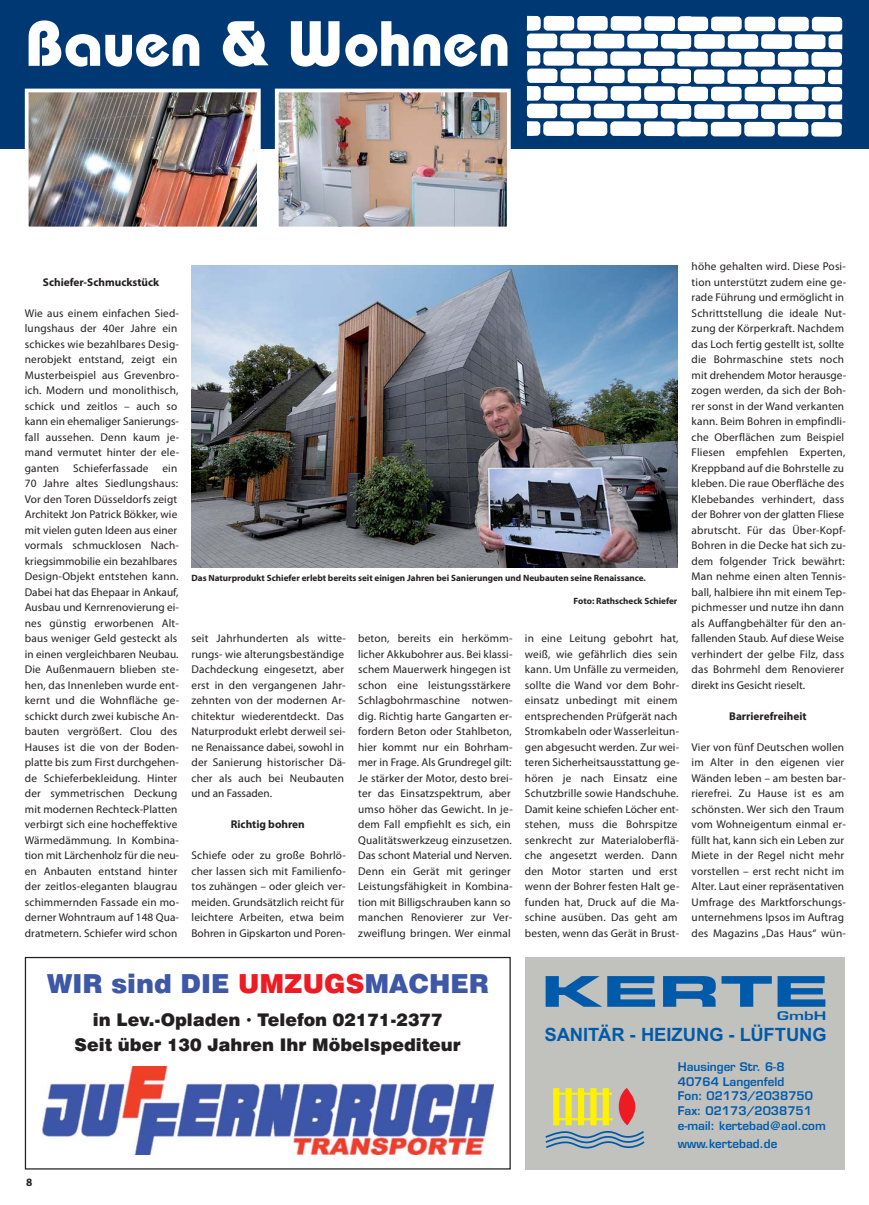
<style>
.page{position:relative;width:869px;height:1205px;background:#fff}
.page>*{position:absolute;margin:0;border:0;box-sizing:border-box;transform-origin:0 0}
.t1{font:700 63.75px "Bauhaus";color:#fff}
.t2{font:42.38px "Eurostile Bold Extended Two";color:#005aaa;scale:1.4 1}
.t3{font:900 26.25px "Swiss 721 BT";color:#3e57a7}
.t4{font:700 18.38px "Arial";color:#005aaa}
.t5{font:900 17.5px/25px "Swiss 721 BT";color:#231f20;text-align:center}
.t6{font:600 11.62px/14.5px "Eurostile";color:#005aaa}
.t7{font:600 11.62px "Eurostile";color:#005aaa;scale:1.4 1}
.t8{font:11.25px/15.5px "Myriad Pro";letter-spacing:.015em;color:#231f20}
.t9{font:700 11.25px "Myriad Pro";color:#231f20}
.t10{font:700 9.12px "Myriad Pro";color:#231f20}
.s1{color:#ed1c24}
</style>
<div class="page">
<img style="left:191px;top:266px;width:486px;height:301px">
<div style="left:0;top:0;width:868px;height:149px;background:#003874"></div>
<img style="left:30px;top:94px;width:225px;height:131px">
<div style="left:25px;top:89px;width:235px;height:141px;border:4px solid #fff"></div>
<img style="left:280px;top:94px;width:225px;height:131px">
<div style="left:275px;top:89px;width:235px;height:141px;border:4px solid #fff"></div>
<svg style="left:526px;top:16px;width:317px;height:121px"></svg>
<div style="left:25px;top:957px;width:485px;height:212px;border:1px solid #231f20"></div>
<img style="left:43px;top:1067px;width:450px;height:88px">
<div style="left:524px;top:957px;width:319px;height:212px;background:#c1c2bd"></div>
<svg style="left:545px;top:1131px;width:99px;height:17px"></svg>
<svg style="left:618px;top:1088px;width:17px;height:37px"></svg>
<svg style="left:553px;top:1088px;width:55px;height:37px"></svg>
<hr style="left:552px;top:1092px;width:60px;height:3px;background:#fff200">
<hr style="left:553px;top:1118px;width:59px;height:2px;background:#fff200">
<h1 class="t1" style="left:25px;top:21px;width:486px">Bauen &amp; Wohnen</h1>
<p class="t9" style="left:43px;top:278px;width:118px">Schiefer-Schmuckstück</p>
<p class="t8" style="left:25px;top:306px;width:156px">Wie aus einem einfachen Sied&shy;lungshaus der 40er Jahre ein schickes wie bezahlbares Desig - nerobjekt entstand, zeigt ein<br>Musterbeispiel aus Grevenbro&shy;ich. Modern und monolithisch, schick und zeitlos – auch so kann ein ehemaliger Sanierungs&shy;fall aussehen. Denn kaum je&shy;mand vermutet hinter der ele&shy;ganten Schieferfassade ein<br>70 Jahre altes Siedlungshaus:<br>Vor den Toren Düsseldorfs zeigt<br>Architekt Jon Patrick Bökker, wie mit vielen guten Ideen aus einer vormals schmucklosen Nach&shy;kriegsimmobilie ein bezahlbares<br>Design-Objekt entstehen kann.<br>Dabei hat das Ehepaar in Ankauf,<br>Ausbau und Kernrenovierung ei&shy;nes günstig erworbenen Alt&shy;baus weniger Geld gesteckt als in einen vergleichbaren Neubau.<br>Die Außenmauern blieben ste&shy;hen, das Innenleben wurde ent&shy;kernt und die Wohnfläche ge&shy;schickt durch zwei kubische An&shy;bauten vergrößert. Clou des<br>Hauses ist die von der Boden&shy;platte bis zum First durchgehen&shy;de Schieferbekleidung. Hinter der symmetrischen Deckung mit modernen Rechteck-Platten verbirgt sich eine hocheffektive<br>Wärmedämmung. In Kombina&shy;tion mit Lärchenholz für die neu&shy;en Anbauten entstand hinter der zeitlos-eleganten blaugrau schimmernden Fassade ein mo&shy;derner Wohntraum auf 148 Qua&shy;dratmetern. Schiefer wird schon</p>
<p class="t10" style="left:191px;top:574px;width:455px">Das Naturprodukt Schiefer erlebt bereits seit einigen Jahren bei Sanierungen und Neubauten seine Renaissance.</p>
<p class="t10" style="left:573px;top:598px;width:105px">Foto: Rathscheck Schiefer</p>
<p class="t8" style="left:191px;top:632px;width:156px">seit Jahrhunderten als witte&shy;rungs- wie alterungsbeständige<br>Dachdeckung eingesetzt, aber erst in den vergangenen Jahr&shy;zehnten von der modernen Ar&shy;chitektur wiederentdeckt. Das<br>Naturprodukt erlebt derweil sei&shy;ne Renaissance dabei, sowohl in der Sanierung historischer Dä&shy;cher als auch bei Neubauten und an Fassaden.</p>
<p class="t9" style="left:230px;top:820px;width:76px">Richtig bohren</p>
<p class="t8" style="left:191px;top:849px;width:156px">Schiefe oder zu große Bohrlö&shy;cher lassen sich mit Familienfo&shy;tos zuhängen – oder gleich ver&shy;meiden. Grundsätzlich reicht für leichtere Arbeiten, etwa beim<br>Bohren in Gipskarton und Poren-</p>
<p class="t8" style="left:358px;top:632px;width:156px">beton, bereits ein herkömm&shy;licher Akkubohrer aus. Bei klassi&shy;schem Mauerwerk hingegen ist schon eine leistungsstärkere<br>Schlagbohrmaschine notwen&shy;dig. Richtig harte Gangarten er&shy;fordern Beton oder Stahlbeton, hier kommt nur ein Bohrham&shy;mer in Frage. Als Grundregel gilt:<br>Je stärker der Motor, desto brei&shy;ter das Einsatzspektrum, aber umso höher das Gewicht. In je&shy;dem Fall empfiehlt es sich, ein<br>Qualitätswerkzeug einzusetzen.<br>Das schont Material und Nerven.<br>Denn ein Gerät mit geringer<br>Leistungsfähigkeit in Kombina&shy;tion mit Billigschrauben kann so manchen Renovierer zur Ver&shy;zweiflung bringen. Wer einmal</p>
<p class="t8" style="left:524px;top:632px;width:156px">in eine Leitung gebohrt hat, weiß, wie gefährlich dies sein kann. Um Unfälle zu vermeiden, sollte die Wand vor dem Bohr&shy;einsatz unbedingt mit einem entsprechenden Prüfgerät nach<br>Stromkabeln oder Wasserleitun&shy;gen abgesucht werden. Zur wei&shy;teren Sicherheitsausstattung ge&shy;hören je nach Einsatz eine<br>Schutzbrille sowie Handschuhe.<br>Damit keine schiefen Löcher ent&shy;stehen, muss die Bohrspitze senkrecht zur Materialoberflä&shy;che angesetzt werden. Dann den Motor starten und erst wenn der Bohrer festen Halt ge&shy;funden hat, Druck auf die Ma&shy;schine ausüben. Das geht am besten, wenn das Gerät in Brust -</p>
<p class="t8" style="left:691px;top:260px;width:156px">höhe gehalten wird. Diese Posi&shy;tion unterstützt zudem eine ge&shy;rade Führung und ermöglicht in<br>Schrittstellung die ideale Nut&shy;zung der Körperkraft. Nachdem das Loch fertig gestellt ist, sollte die Bohrmaschine stets noch mit drehendem Motor herausge&shy;zogen werden, da sich der Boh&shy;rer sonst in der Wand verkanten kann. Beim Bohren in empfindli&shy;che Oberflächen zum Beispiel<br>Fliesen empfehlen Experten,<br>Kreppband auf die Bohrstelle zu kleben. Die raue Oberfläche des<br>Klebebandes verhindert, dass der Bohrer von der glatten Fliese abrutscht. Für das Über-Kopf-<br>Bohren in die Decke hat sich zu&shy;dem folgender Trick bewährt:<br>Man nehme einen alten Tennis&shy;ball, halbiere ihn mit einem Tep&shy;pichmesser und nutze ihn dann als Auffangbehälter für den an&shy;fallenden Staub. Auf diese Weise verhindert der gelbe Filz, dass das Bohrmehl dem Renovierer direkt ins Gesicht rieselt.</p>
<p class="t9" style="left:728px;top:712px;width:79px">Barrierefreiheit</p>
<p class="t8" style="left:691px;top:740px;width:156px">Vier von fünf Deutschen wollen im Alter in den eigenen vier<br>Wänden leben – am besten bar&shy;rierefrei. Zu Hause ist es am schönsten. Wer sich den Traum vom Wohneigentum einmal er&shy;füllt hat, kann sich ein Leben zur<br>Miete in der Regel nicht mehr vorstellen – erst recht nicht im<br>Alter. Laut einer repräsentativen<br>Umfrage des Marktforschungs&shy;unternehmens Ipsos im Auftrag des Magazins „Das Haus“ wün-</p>
<h3 class="t3" style="left:47px;top:969px;width:443px">WIR sind DIE <span class="s1">UMZUGS</span>MACHER</h3>
<h3 class="t5" style="left:75px;top:1007px;width:387px">in Lev.-Opladen · Telefon 02171-2377<br>Seit über 130 Jahren Ihr Möbelspediteur</h3>
<h2 class="t2" style="left:541px;top:976px;width:207px">KERTE</h2>
<p class="t7" style="left:777px;top:1011px;width:37px">GmbH</p>
<h3 class="t4" style="left:544px;top:1028px;width:284px">SANITÄR - HEIZUNG - LÜFTUNG</h3>
<p class="t6" style="left:677px;top:1061px;width:149px">Hausinger Str. 6-8<br>40764 Langenfeld<br>Fon: 02173/2038750<br>Fax: 02173/2038751 e-mail: kertebad@aol.com</p>
<p class="t6" style="left:677px;top:1138px;width:101px">www.kertebad.de</p>
</div>
